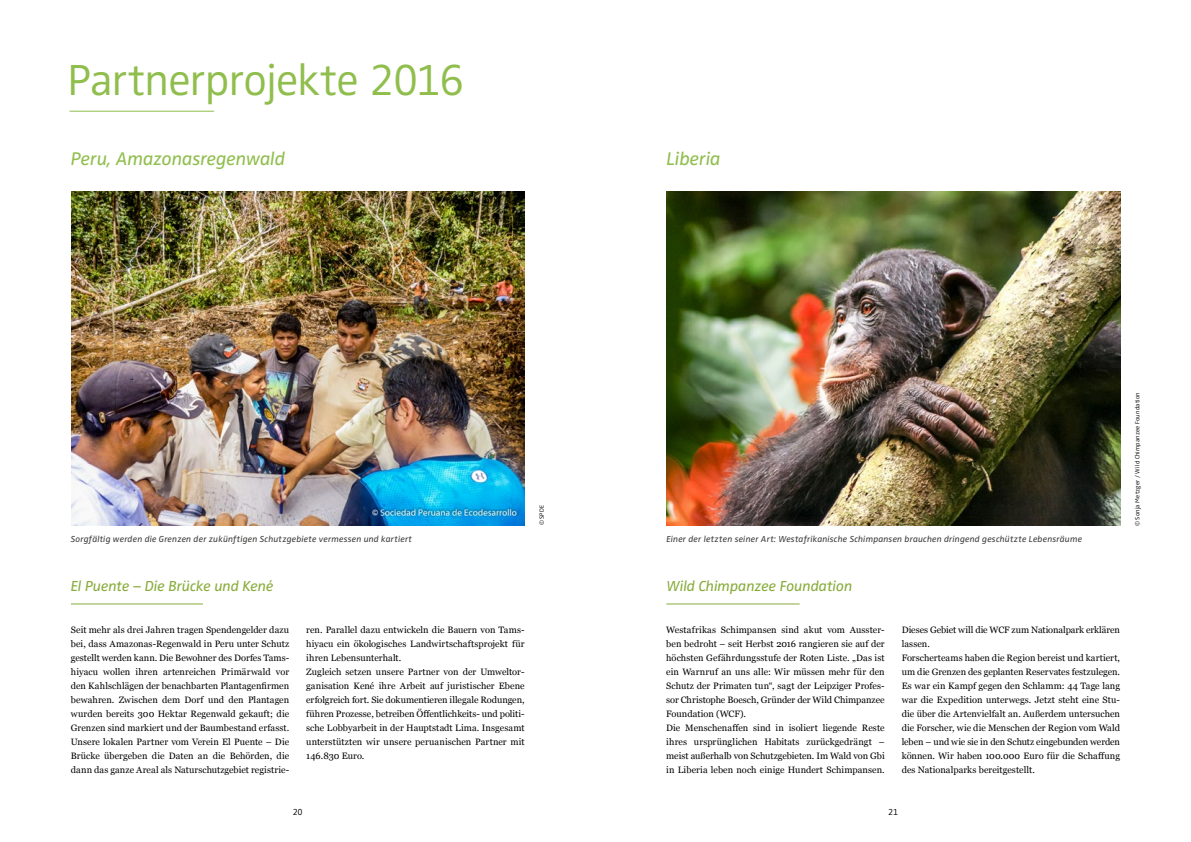
<style>
.page{position:relative;width:1191px;height:842px;background:#fff}
.page>*{position:absolute;margin:0;border:0;box-sizing:border-box;transform-origin:0 0}
.t1{font:300 45px "Zwo";letter-spacing:-.02em;color:#90be4d}
.t2{font:italic 19px "Zwo";letter-spacing:-.01em;color:#90be4d}
.t3{font:italic 15px "Zwo";letter-spacing:-.005em;color:#88ac3b}
.t4{font:9.2px/14px "Georgia";letter-spacing:.005em;color:#000}
.t5{font:italic 9px "Zwo";letter-spacing:.015em;color:#3c3c3b}
.t6{font:300 9px "Zwo";color:#000}
.t7{font:300 6.2px "Zwo";letter-spacing:.03em;color:#000}
</style>
<div class="page">
<hr style="left:69px;top:111px;width:145px;height:1px;background:#90be4d">
<img style="left:71px;top:192px;width:453px;height:333px">
<hr style="left:71px;top:603px;width:132px;height:1px;background:#88ac3b">
<hr style="left:666px;top:603px;width:133px;height:1px;background:#88ac3b">
<img style="left:666px;top:192px;width:454px;height:333px">
<h1 class="t1" style="left:67px;top:54px;width:399px">Partnerprojekte 2016</h1>
<h2 class="t2" style="left:71px;top:148px;width:216px">Peru, Amazonasregenwald</h2>
<h2 class="t2" style="left:666px;top:148px;width:56px">Liberia</h2>
<p class="t5" style="left:71px;top:533px;width:343px">Sorgfältig werden die Grenzen der zukünftigen Schutzgebiete vermessen und kartiert</p>
<h3 class="t3" style="left:71px;top:577px;width:204px">El Puente – Die Brücke und Kené</h3>
<p class="t4" style="left:71px;top:622px;width:220px;text-align:justify">Seit mehr als drei Jahren tragen Spendengelder dazu bei, dass Amazonas-Regenwald in Peru unter Schutz gestellt werden kann. Die Bewohner des Dorfes Tams&shy;hiyacu wollen ihren artenreichen Primärwald vor den Kahlschlägen der benachbarten Plantagenfirmen bewahren. Zwischen dem Dorf und den Plantagen wurden bereits 300 Hektar Regenwald gekauft; die Grenzen sind markiert und der Baumbestand erfasst.<br>Unsere lokalen Partner vom Verein El Puente – Die Brücke übergeben die Daten an die Behörden, die dann das ganze Areal als Naturschutzgebiet registrie-</p>
<p class="t4" style="left:306px;top:622px;width:220px">ren. Parallel dazu entwickeln die Bauern von Tams&shy;hiyacu ein ökologisches Landwirtschaftsprojekt für ihren Lebensunterhalt.<br>Zugleich setzen unsere Partner von der Umweltor&shy;ganisation Kené ihre Arbeit auf juristischer Ebene erfolgreich fort. Sie dokumentieren illegale Rodungen, führen Prozesse, betreiben Öffentlichkeits- und politi&shy;sche Lobbyarbeit in der Hauptstadt Lima. Insgesamt unterstützten wir unsere peruanischen Partner mit 146.830 Euro.</p>
<p class="t7" style="left:538px;top:525px;width:22px;rotate:-90deg">© SPDE</p>
<p class="t5" style="left:666px;top:533px;width:417px">Einer der letzten seiner Art: Westafrikanische Schimpansen brauchen dringend geschützte Lebensräume</p>
<h3 class="t3" style="left:666px;top:577px;width:187px">Wild Chimpanzee Foundation</h3>
<p class="t4" style="left:666px;top:622px;width:220px">Westafrikas Schimpansen sind akut vom Ausster&shy;ben bedroht – seit Herbst 2016 rangieren sie auf der höchsten Gefährdungsstufe der Roten Liste. „Das ist ein Warnruf an uns alle: Wir müssen mehr für den Schutz der Primaten tun“, sagt der Leipziger Profes&shy;sor Christophe Boesch, Gründer der Wild Chimpanzee Foundation (WCF).<br>Die Menschenaffen sind in isoliert liegende Reste ihres ursprünglichen Habitats zurückgedrängt – meist außerhalb von Schutzgebieten. Im Wald von Gbi in Liberia leben noch einige Hundert Schimpansen.</p>
<p class="t4" style="left:901px;top:622px;width:220px">Dieses Gebiet will die WCF zum Nationalpark erklären lassen.<br>Forscherteams haben die Region bereist und kartiert, um die Grenzen des geplanten Reservates festzulegen.<br>Es war ein Kampf gegen den Schlamm: 44 Tage lang war die Expedition unterwegs. Jetzt steht eine Stu&shy;die über die Artenvielfalt an. Außerdem untersuchen die Forscher, wie die Menschen der Region vom Wald leben – und wie sie in den Schutz eingebunden werden können. Wir haben 100.000 Euro für die Schaffung des Nationalparks bereitgestellt.</p>
<p class="t6" style="left:293px;top:807px;width:12px">20</p>
<p class="t6" style="left:888px;top:807px;width:12px">21</p>
<p class="t7" style="left:1133px;top:526px;width:135px;rotate:-90deg">© Sonja Metzger / Wild Chimpanzee Foundation</p>
</div>
